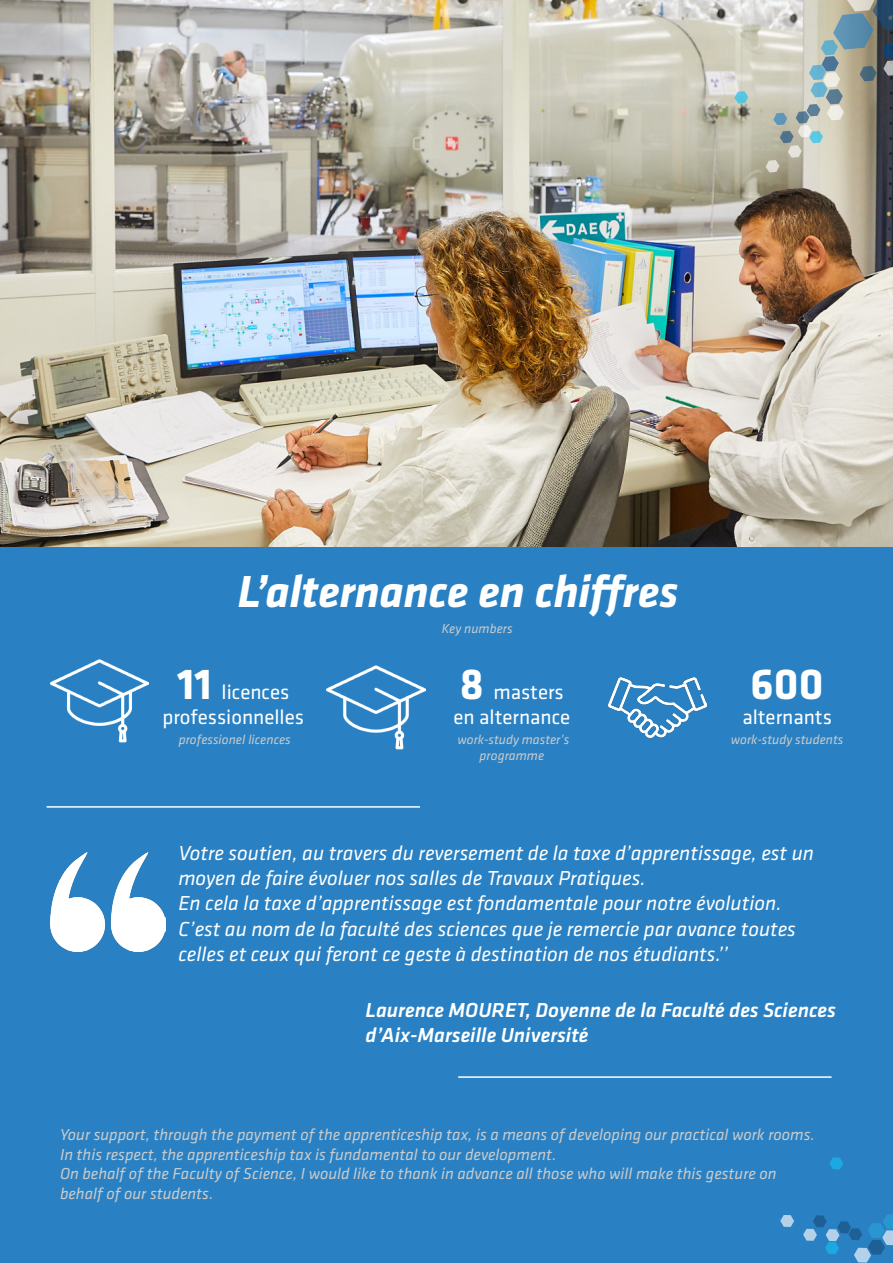
<style>
.page{position:relative;width:893px;height:1263px;background:#2981c4}
.page>*{position:absolute;margin:0;border:0;box-sizing:border-box;transform-origin:0 0}
.t1{font:italic 700 46.5px "Klavika Basic";letter-spacing:-.01em;color:#fff}
.t2{font:700 45px "Klavika Basic";color:#fff}
.t3{font:italic 21px/25.2px "Klavika Basic";color:#fff}
.t4{font:italic 500 21px/25.2px "Klavika Basic";color:#fff}
.t5{font:21px "Klavika Basic";color:#fff}
.t6{font:italic 16.5px/19.8px "Klavika Basic";color:#cbcbca}
.t7{font:italic 13.5px/16.2px "Klavika Basic";letter-spacing:.005em;color:#cbcbca;text-align:center}
.s1{font-weight:700;font-size:45px}
</style>
<div class="page">
<img style="left:0;top:0;width:893px;height:546px">
<svg style="left:734px;top:91px;width:14px;height:13px"></svg>
<svg style="left:766px;top:0;width:127px;height:172px;background:#a7aba3"></svg>
<svg style="left:780px;top:1215px;width:14px;height:12px"></svg>
<svg style="left:829px;top:1157px;width:14px;height:12px"></svg>
<svg style="left:803px;top:1214px;width:90px;height:48px"></svg>
<hr style="left:47px;top:806px;width:373px;height:2px;background:#fff">
<hr style="left:458px;top:1076px;width:374px;height:2px;background:#fff">
<img style="left:50px;top:852px;width:116px;height:101px">
<img style="left:50px;top:659px;width:98px;height:84px">
<img style="left:327px;top:665px;width:98px;height:85px">
<img style="left:608px;top:677px;width:98px;height:62px">
<p class="t1" style="left:238px;top:558px;width:442px">L’alternance en chiffres</p>
<p class="t7" style="left:442px;top:620px;width:73px">Key numbers</p>
<p class="t5" style="left:177px;top:678px;width:114px"><span class="s1">11</span> licences</p>
<p class="t5" style="left:162px;top:703px;width:143px">professionnelles</p>
<p class="t7" style="left:179px;top:731px;width:114px">professionel licences</p>
<p class="t5" style="left:460px;top:678px;width:105px"><span class="s1">8</span> masters</p>
<p class="t5" style="left:453px;top:703px;width:118px">en alternance</p>
<p class="t7" style="left:457px;top:731px;width:113px">work-study master’s programme</p>
<p class="t2" style="left:751px;top:651px;width:74px">600</p>
<p class="t5" style="left:742px;top:703px;width:91px">alternants</p>
<p class="t7" style="left:731px;top:731px;width:114px">work-study students</p>
<p class="t3" style="left:178px;top:840px;width:637px">Votre soutien, au travers du reversement de la taxe d’apprentissage, est un moyen de faire évoluer nos salles de Travaux Pratiques.</p>
<p class="t3" style="left:178px;top:890px;width:605px">En cela la taxe d’apprentissage est fondamentale pour notre évolution.</p>
<p class="t3" style="left:178px;top:916px;width:619px">C’est au nom de la faculté des sciences que je remercie par avance toutes celles et ceux qui feront ce geste à destination de nos étudiants.’’</p>
<p class="t4" style="left:366px;top:996px;width:472px">Laurence MOURET, Doyenne de la Faculté des Sciences d’Aix-Marseille Université</p>
<p class="t6" style="left:60px;top:1124px;width:756px">Your support, through the payment of the apprenticeship tax, is a means of developing our practical work rooms.<br>In this respect, the apprenticeship tax is fundamental to our development.<br>On behalf of the Faculty of Science, I would like to thank in advance all those who will make this gesture on behalf of our students.</p>
</div>
